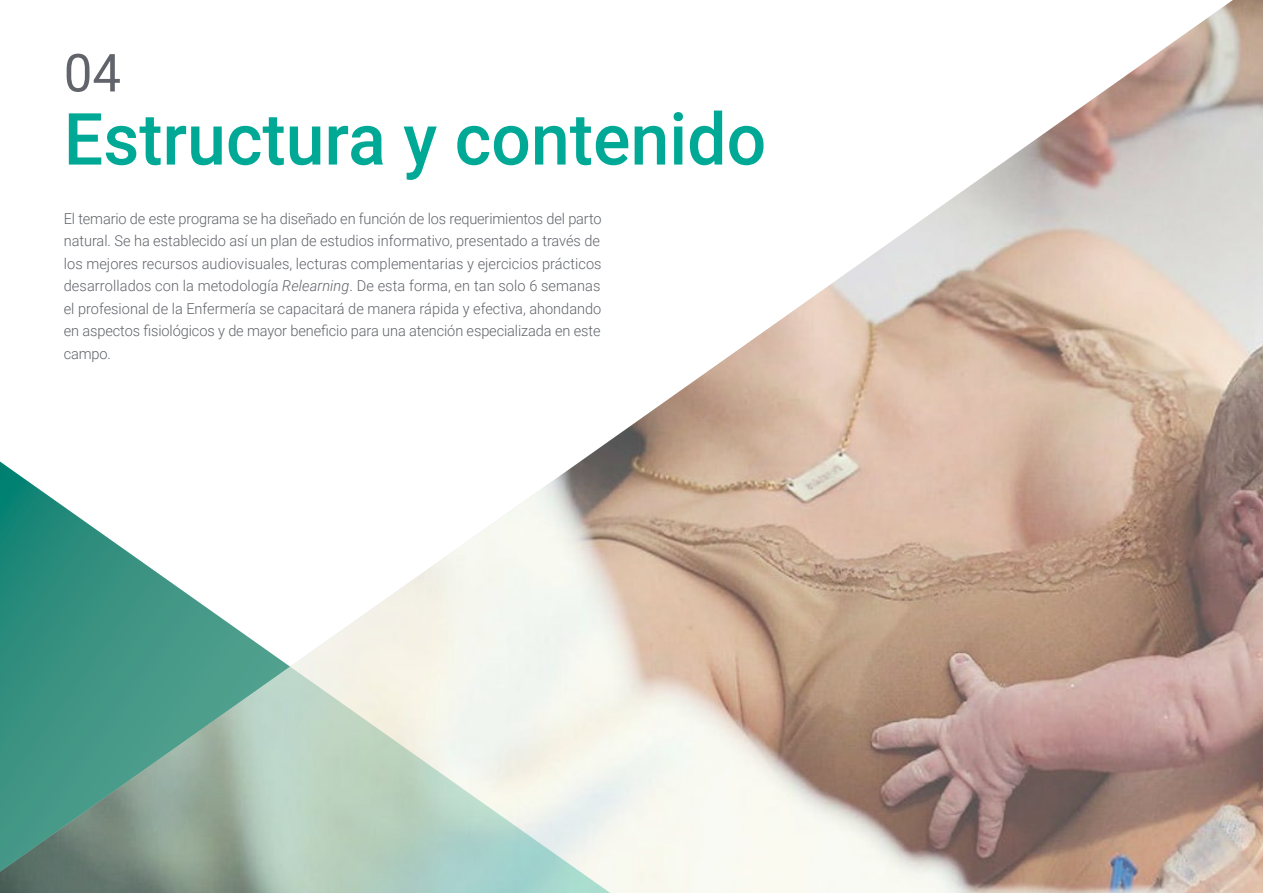
<style>
.page{position:relative;width:1263px;height:893px;background:#fff}
.page>*{position:absolute;margin:0;border:0;box-sizing:border-box;transform-origin:0 0}
.t1{font:500 72px "Roboto";color:#00a996}
.t2{font:52.5px "Roboto";color:#61646a}
.t3{font:300 15px/22.5px "Roboto";letter-spacing:-.005em;color:#61646a;text-align:justify}
.s1{font-style:italic}
</style>
<div class="page">
<img style="left:0;top:0;width:1263px;height:893px">
<h2 class="t2" style="left:64px;top:36px;width:59px">04</h2>
<h1 class="t1" style="left:64px;top:89px;width:704px">Estructura y contenido</h1>
<p class="t3" style="left:64px;top:207px;width:539px">El temario de este programa se ha diseñado en función de los requerimientos del parto natural. Se ha establecido así un plan de estudios informativo, presentado a través de los mejores recursos audiovisuales, lecturas complementarias y ejercicios prácticos desarrollados con la metodología <span class="s1">Relearning</span>. De esta forma, en tan solo 6 semanas el profesional de la Enfermería se capacitará de manera rápida y efectiva, ahondando en aspectos fisiológicos y de mayor beneficio para una atención especializada en este campo.</p>
</div>
